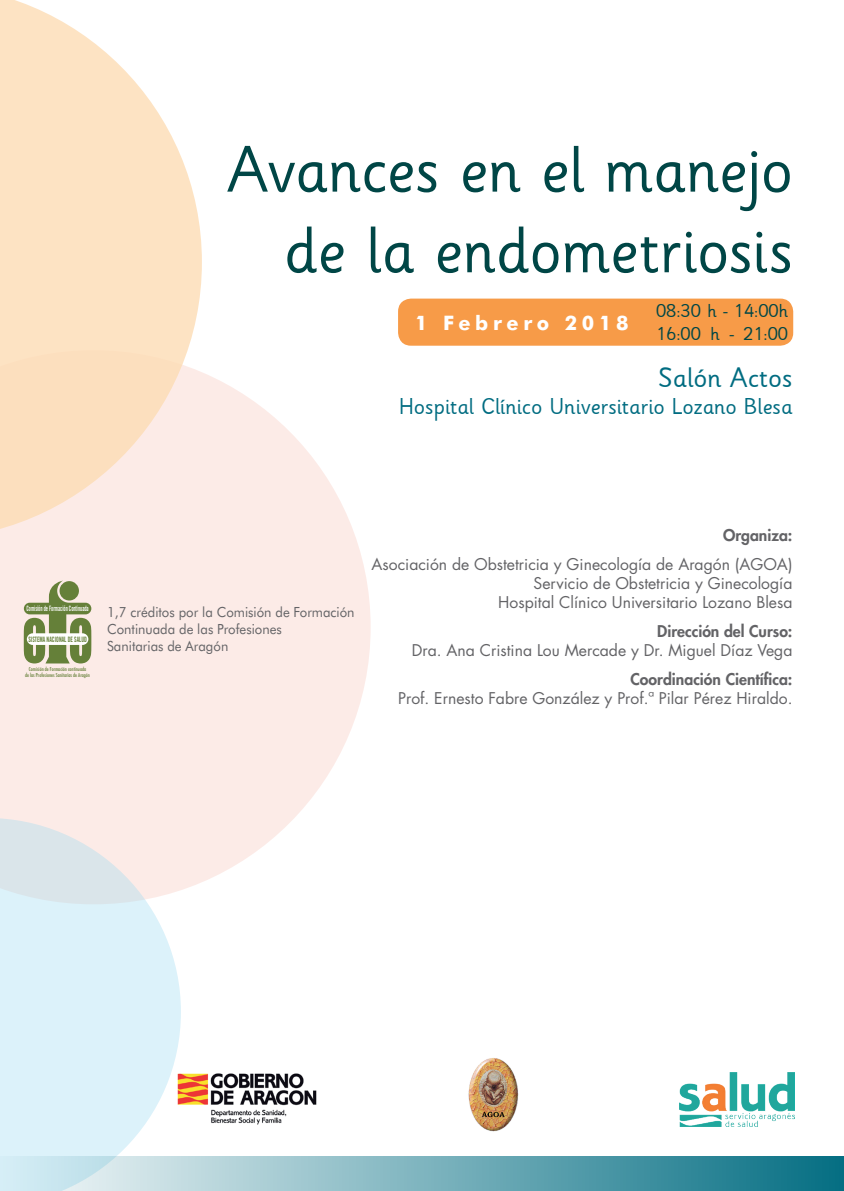
<style>
.page{position:relative;width:844px;height:1191px;background:#fff}
.page>*{position:absolute;margin:0;border:0;box-sizing:border-box;transform-origin:0 0}
.t1{font:65.45px/80.7px "Sassoon Infant";letter-spacing:-.005em;color:#004646;text-align:right}
.t2{font:28px "Sassoon Infant";color:#006c81}
.t3{font:22.75px "Sassoon Infant";color:#006c81}
.t4{font:700 19.95px "Futura BT";letter-spacing:.23em;color:#fff}
.t5{font:18.55px/22.2px "Sassoon Infant";color:#004646}
.t6{font:15.75px/18.9px "Futura";color:#636366;text-align:right}
.t7{font:800 15.75px "Futura";color:#636366}
.t8{font:14px/16.8px "Futura BT";color:#636366;scale:.94 1}
.t9{font:7.52px "Trade Gothic Bold Cond Twenty";color:#fff;scale:.65 1}
.t10{font:7.52px "Trade Gothic Bold Cond Twenty";color:#658039;scale:.75 1}
.t11{font:500 condensed 5.25px/6.3px "Futura";color:#658039;text-align:center}
</style>
<div class="page">
<svg style="left:0;top:372px;width:370px;height:518px;fill:#fcebe7"></svg>
<svg style="left:0;top:818px;width:181px;height:338px;background:#e1f0f6"></svg>
<svg style="left:0;top:0;width:202px;height:539px;background:#fce6ce"></svg>
<svg style="left:0;top:1156px;width:843px;height:35px;background:#7bb3be"></svg>
<div style="left:398px;top:298px;width:395px;height:48px;background:#f79b48;border-radius:13px"></div>
<img style="left:178px;top:1069px;width:139px;height:57px">
<img style="left:679px;top:1072px;width:115px;height:54px">
<img style="left:468px;top:1058px;width:51px;height:73px">
<svg style="left:24px;top:580px;width:67px;height:83px;background:#9ba677"></svg>
<div style="left:27px;top:633px;width:61px;height:12px;background:#fff;border-radius:6px"></div>
<h1 class="t1" style="left:227px;top:130px;width:568px">Avances en el manejo de la endometriosis</h1>
<p class="t4" style="left:415px;top:311px;width:215px">1 Febrero 2018</p>
<p class="t5" style="left:655px;top:300px;width:133px">08:30 h - 14:00h<br>16:00 h - 21:00</p>
<h2 class="t2" style="left:658px;top:360px;width:135px">Salón Actos</h2>
<h3 class="t3" style="left:399px;top:392px;width:395px">Hospital Clínico Universitario Lozano Blesa</h3>
<p class="t9" style="left:26px;top:603px;width:97px">Comisión de Formación Continuada</p>
<p class="t10" style="left:28px;top:635px;width:80px">SISTEMA NACIONAL DE SALUD</p>
<p class="t11" style="left:25px;top:666px;width:66px">Comisión de Formación continuada<br>de las Profesiones Sanitarias de Aragón</p>
<p class="t8" style="left:107px;top:604px;width:264px">1,7 créditos por la Comisión de Formación<br>Continuada de las Profesiones<br>Sanitarias de Aragón</p>
<p class="t7" style="left:723px;top:525px;width:71px">Organiza:</p>
<p class="t6" style="left:371px;top:555px;width:422px">Asociación de Obstetricia y Ginecología de Aragón (AGOA)<br>Servicio de Obstetricia y Ginecología<br>Hospital Clínico Universitario Lozano Blesa</p>
<p class="t7" style="left:657px;top:621px;width:137px">Dirección del Curso:</p>
<p class="t6" style="left:411px;top:641px;width:382px">Dra. Ana Cristina Lou Mercade y Dr. Miguel Díaz Vega</p>
<p class="t7" style="left:630px;top:669px;width:163px">Coordinación Científica:</p>
<p class="t6" style="left:398px;top:688px;width:395px">Prof. Ernesto Fabre González y Prof.ª Pilar Pérez Hiraldo.</p>
</div>
